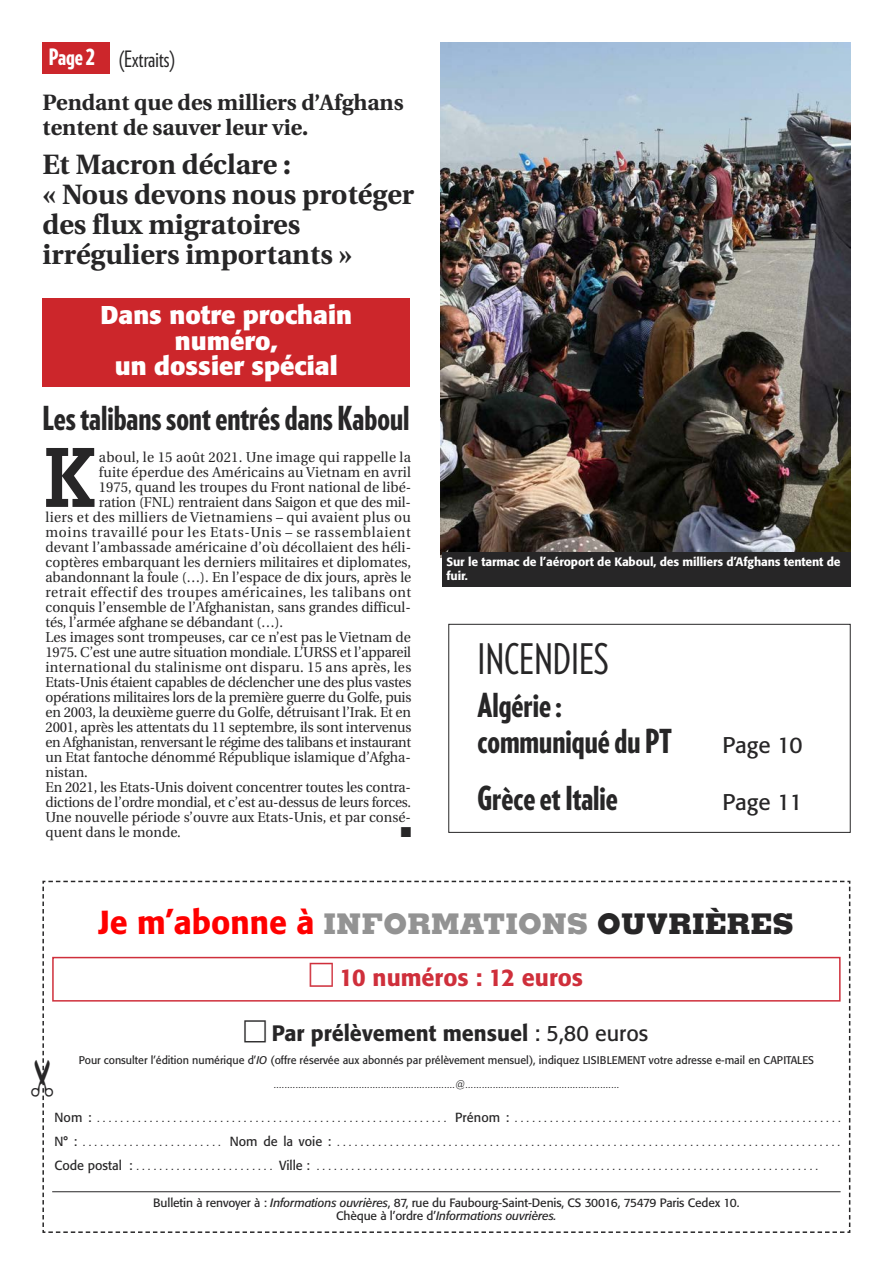
<style>
.page{position:relative;width:893px;height:1263px;background:#fff}
.page>*{position:absolute;margin:0;border:0;box-sizing:border-box;transform-origin:0 0}
.t1{font:700 81.6px "Memphis";color:#272627}
.t2{font:42px "Guggenheim Compressed";color:#272627}
.t3{font:900 33px/36px "Guggenheim Compressed";color:#272627}
.t4{font:800 28.5px "Memphis";color:#939393}
.t5{font:700 27.9px/30.2px "Utopia";color:#272627}
.t6{font:700 25.5px/25.5px "Formata";color:#fff;text-align:center}
.t7{font:500 24px "Formata";color:#cf2f3b}
.t8{font:22.5px "Guggenheim Compressed";color:#272627}
.t9{font:22.5px "Formata";letter-spacing:-.01em;color:#272627}
.t10{font:700 22.2px/25px "Utopia";color:#272627}
.t11{font:500 22.05px "Formata";color:#272627}
.t12{font:14.25px "Utopia";letter-spacing:-.005em;color:#272627}
.t13{font:14.25px "Utopia";letter-spacing:-.03em;color:#272627}
.t14{font:14.25px "Utopia";letter-spacing:.035em;color:#272627}
.t15{font:14.25px "Utopia";letter-spacing:.02em;color:#272627}
.t16{font:14.25px "Utopia";letter-spacing:.025em;color:#272627}
.t17{font:14.25px "Utopia";letter-spacing:.05em;color:#272627}
.t18{font:14.25px "Utopia";letter-spacing:.015em;color:#272627}
.t19{font:14.25px "Zapf Dingbats ITC";color:#272627}
.t20{font:300 13.05px/24px "Formata";color:#272627;text-align:justify}
.t21{font:12px/13.5px "Formata";letter-spacing:-.01em;color:#272627;text-align:center}
.t22{font:500 12px/13.5px "Formata";letter-spacing:-.01em;color:#fff}
.t23{font:11.1px/23.5px "Formata";color:#272627;text-align:center}
.s1{font-weight:900;color:#fff}
.s2{font-family:"Formata";font-weight:500;font-size:33px;color:#f00}
.s3{color:#272627}
.s4{font-weight:400}
.s5{font-style:italic}
.s6{font-weight:300}
</style>
<div class="page">
<div style="left:43px;top:43px;width:67px;height:31px;background:#cc262b"></div>
<div style="left:43px;top:298px;width:367px;height:89px;background:#cc262b"></div>
<img style="left:441px;top:43px;width:409px;height:515px">
<div style="left:448px;top:624px;width:402px;height:209px;border:1px solid #272627"></div>
<div style="left:442px;top:553px;width:408px;height:34px;background:#272627"></div>
<svg style="left:42px;top:880px;width:809px;height:353px"></svg>
<h3 class="t8" style="left:49px;top:46px;width:127px"><span class="s1">Page 2</span> (Extraits)</h3>
<h3 class="t10" style="left:43px;top:92px;width:362px">Pendant que des milliers d’Afghans tentent de sauver leur vie.</h3>
<h3 class="t5" style="left:43px;top:151px;width:373px">Et Macron déclare :<br>« Nous devons nous protéger des flux migratoires irréguliers importants »</h3>
<h3 class="t6" style="left:100px;top:304px;width:253px">Dans notre prochain numéro,<br>un dossier spécial</h3>
<h3 class="t3" style="left:43px;top:400px;width:368px">Les talibans sont entrés dans Kaboul</h3>
<h1 class="t1" style="left:44px;top:448px;width:54px">K</h1>
<p class="t18" style="left:99px;top:451px;width:313px">aboul, le 15 août 2021. Une image qui rappelle la</p>
<p class="t12" style="left:99px;top:466px;width:314px">fuite éperdue des Américains au Vietnam en avril</p>
<p class="t12" style="left:99px;top:481px;width:314px">1975, quand les troupes du Front national de libé-</p>
<p class="t12" style="left:99px;top:496px;width:314px">ration (FNL) rentraient dans Saigon et que des mil-</p>
<p class="t16" style="left:46px;top:511px;width:367px">liers et des milliers de Vietnamiens – qui avaient plus ou</p>
<p class="t17" style="left:46px;top:526px;width:367px">moins travaillé pour les Etats-Unis – se rassemblaient</p>
<p class="t12" style="left:46px;top:541px;width:367px">devant l’ambassade américaine d’où décollaient des héli-</p>
<p class="t12" style="left:46px;top:556px;width:367px">coptères embarquant les derniers militaires et diplomates,</p>
<p class="t12" style="left:46px;top:571px;width:367px">abandonnant la foule (…). En l’espace de dix jours, après le</p>
<p class="t14" style="left:46px;top:586px;width:367px">retrait effectif des troupes américaines, les talibans ont</p>
<p class="t12" style="left:46px;top:601px;width:367px">conquis l’ensemble de l’Afghanistan, sans grandes difficul-</p>
<p class="t12" style="left:46px;top:616px;width:239px">tés, l’armée afghane se débandant (…).</p>
<p class="t12" style="left:46px;top:631px;width:367px">Les images sont trompeuses, car ce n’est pas le Vietnam de</p>
<p class="t12" style="left:46px;top:646px;width:367px">1975. C’est une autre situation mondiale. L’URSS et l’appareil</p>
<p class="t15" style="left:46px;top:661px;width:367px">international du stalinisme ont disparu. 15 ans après, les</p>
<p class="t12" style="left:46px;top:676px;width:367px">Etats-Unis étaient capables de déclencher une des plus vastes</p>
<p class="t12" style="left:46px;top:691px;width:367px">opérations militaires lors de la première guerre du Golfe, puis</p>
<p class="t12" style="left:46px;top:706px;width:367px">en 2003, la deuxième guerre du Golfe, détruisant l’Irak. Et en</p>
<p class="t12" style="left:46px;top:721px;width:367px">2001, après les attentats du 11 septembre, ils sont intervenus</p>
<p class="t13" style="left:46px;top:736px;width:367px">en Afghanistan, renversant le régime des talibans et instaurant</p>
<p class="t12" style="left:46px;top:751px;width:367px">un Etat fantoche dénommé République islamique d’Afgha-</p>
<p class="t12" style="left:46px;top:766px;width:44px">nistan.</p>
<p class="t12" style="left:46px;top:781px;width:367px">En 2021, les Etats-Unis doivent concentrer toutes les contra-</p>
<p class="t12" style="left:46px;top:796px;width:367px">dictions de l’ordre mondial, et c’est au-dessus de leurs forces.</p>
<p class="t12" style="left:46px;top:811px;width:367px">Une nouvelle période s’ouvre aux Etats-Unis, et par consé-</p>
<p class="t12" style="left:46px;top:826px;width:137px">quent dans le monde.</p>
<p class="t19" style="left:401px;top:824px;width:12px">■</p>
<p class="t22" style="left:446px;top:556px;width:396px">Sur le tarmac de l’aéroport de Kaboul, des milliers d’Afghans tentent de fuir.</p>
<h2 class="t2" style="left:477px;top:635px;width:133px">INCENDIES</h2>
<h3 class="t3" style="left:477px;top:688px;width:196px">Algérie : communiqué du PT</h3>
<h3 class="t9" style="left:722px;top:736px;width:82px">Page 10</h3>
<h3 class="t3" style="left:477px;top:781px;width:142px">Grèce et Italie</h3>
<h3 class="t9" style="left:722px;top:793px;width:82px">Page 11</h3>
<h3 class="t4" style="left:99px;top:913px;width:696px"><span class="s2">Je m’abonne à</span> INFORMATIONS <span class="s3">OUVRIÈRES</span></h3>
<h3 class="t7" style="left:340px;top:967px;width:245px">10 numéros : 12 euros</h3>
<h3 class="t11" style="left:272px;top:1023px;width:378px">Par prélèvement mensuel <span class="s4">: 5,80 euros</span></h3>
<p class="t23" style="left:79px;top:1049px;width:737px">Pour consulter l’édition numérique d’<span class="s5">IO</span> (offre réservée aux abonnés par prélèvement mensuel), indiquez LISIBLEMENT votre adresse e-mail en CAPITALES <span class="s6">..................................................................@........................................................</span></p>
<p class="t20" style="left:55px;top:1106px;width:788px"><span class="s4">Nom :</span> ............................................................ <span class="s4">Prénom :</span> ........................................................<br><span class="s4">N° :</span> ........................ <span class="s4">Nom de la voie :</span> ......................................................................................<br><span class="s4">Code postal :</span> ........................ <span class="s4">Ville :</span> .......................................................................................</p>
<p class="t21" style="left:153px;top:1197px;width:588px">Bulletin à renvoyer à : <span class="s5">Informations ouvrières</span>, 87, rue du Faubourg-Saint-Denis, CS 30016, 75479 Paris Cedex 10.<br>Chèque à l’ordre d’<span class="s5">Informations ouvrières.</span></p>
</div>
